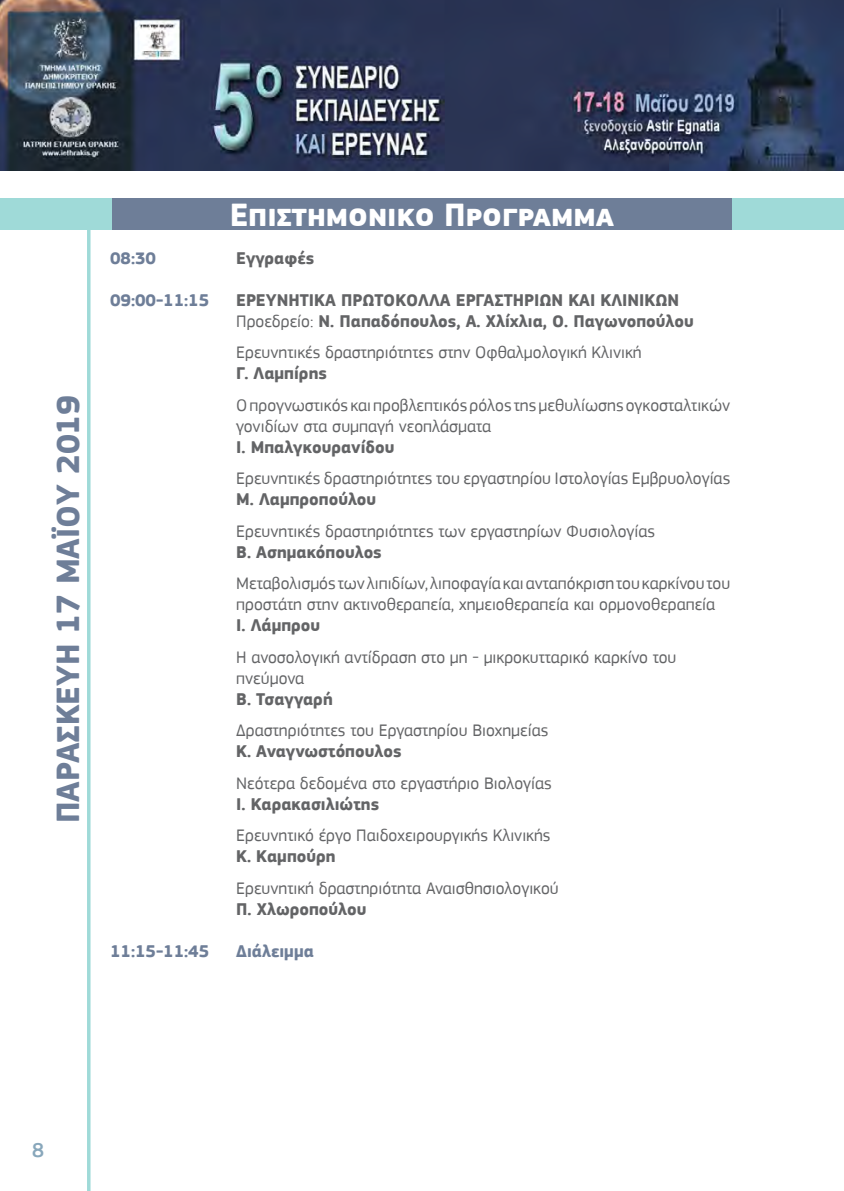
<style>
.page{position:relative;width:844px;height:1191px;background:#fff}
.page>*{position:absolute;margin:0;border:0;box-sizing:border-box;transform-origin:0 0}
.t1{font:700 33.25px "PF Square Sans Pro";color:#fff}
.t2{font:700 33.25px "PF Square Sans Pro";color:#6e7e98}
.t3{font:500 21px "PF Square Sans Pro";color:#88a7bb}
.t4{font:17.5px/21px "PF Square Sans Pro";color:#636466}
.t5{font:700 17.5px/21px "PF Square Sans Pro";color:#636466}
.t6{font:700 17.5px "PF Square Sans Pro";color:#6e7e98}
.s1{font-weight:400}
</style>
<div class="page">
<img style="left:0;top:0;width:843px;height:170px">
<hr style="left:87px;top:230px;width:3px;height:961px;background:#9fdad8">
<div style="left:112px;top:199px;width:619px;height:31px;background:#6e7e98"></div>
<div style="left:731px;top:199px;width:112px;height:31px;background:#9fdad8"></div>
<div style="left:0;top:199px;width:112px;height:31px;background:#9fdad8"></div>
<hr style="left:843px;top:199px;width:1px;height:31px;background:#9fdad8">
<h1 class="t2" style="left:48px;top:823px;width:430px;rotate:-90deg">ΠΑΡΑΣΚΕΥΗ 17 ΜΑΪΟΥ 2019</h1>
<h1 class="t1" style="left:230px;top:195px;width:386px">Επιστημονικο Προγραμμα</h1>
<p class="t6" style="left:110px;top:247px;width:47px">08:30</p>
<p class="t5" style="left:236px;top:248px;width:80px">Εγγραφές</p>
<p class="t6" style="left:110px;top:289px;width:100px">09:00-11:15</p>
<p class="t5" style="left:236px;top:290px;width:459px">ΕΡΕΥΝΗΤΙΚΑ ΠΡΩΤΟΚΟΛΛΑ ΕΡΓΑΣΤΗΡΙΩΝ ΚΑΙ ΚΛΙΝΙΚΩΝ<br><span class="s1">Προεδρείο:</span> Ν. Παπαδόπουλος, Α. Χλίχλια, Ο. Παγωνοπούλου</p>
<p class="t4" style="left:236px;top:342px;width:407px">Ερευνητικές δραστηριότητες στην Οφθαλμολογική Κλινική</p>
<p class="t5" style="left:236px;top:363px;width:92px">Γ. Λαμπίρης</p>
<p class="t4" style="left:236px;top:394px;width:495px">Ο προγνωστικός και προβλεπτικός ρόλος της μεθυλίωσης ογκοσταλτικών γονιδίων στα συμπαγή νεοπλάσματα</p>
<p class="t5" style="left:236px;top:437px;width:160px">Ι. Μπαλγκουρανίδου</p>
<p class="t4" style="left:236px;top:468px;width:495px">Ερευνητικές δραστηριότητες του εργαστηρίου Ιστολογίας Εμβρυολογίας</p>
<p class="t5" style="left:236px;top:489px;width:141px">Μ. Λαμπροπούλου</p>
<p class="t4" style="left:236px;top:520px;width:420px">Ερευνητικές δραστηριότητες των εργαστηρίων Φυσιολογίας</p>
<p class="t5" style="left:236px;top:542px;width:147px">Β. Ασημακόπουλος</p>
<p class="t4" style="left:236px;top:573px;width:495px">Μεταβολισμός των λιπιδίων, λιποφαγία και ανταπόκριση του καρκίνου του προστάτη στην ακτινοθεραπεία, χημειοθεραπεία και ορμονοθεραπεία</p>
<p class="t5" style="left:236px;top:615px;width:85px">Ι. Λάμπρου</p>
<p class="t4" style="left:236px;top:646px;width:441px">Η ανοσολογική αντίδραση στο μη - μικροκυτταρικό καρκίνο του πνεύμονα</p>
<p class="t5" style="left:236px;top:689px;width:98px">Β. Τσαγγαρή</p>
<p class="t4" style="left:236px;top:720px;width:313px">Δραστηριότητες του Εργαστηρίου Βιοχημείας</p>
<p class="t5" style="left:236px;top:741px;width:167px">Κ. Αναγνωστόπουλος</p>
<p class="t4" style="left:236px;top:772px;width:317px">Νεότερα δεδομένα στο εργαστήριο Βιολογίας</p>
<p class="t5" style="left:236px;top:794px;width:144px">Ι. Καρακασιλιώτης</p>
<p class="t4" style="left:236px;top:825px;width:316px">Ερευνητικό έργο Παιδοχειρουργικής Κλινικής</p>
<p class="t5" style="left:236px;top:846px;width:101px">Κ. Καμπούρη</p>
<p class="t4" style="left:236px;top:877px;width:324px">Ερευνητική δραστηριότητα Αναισθησιολογικού</p>
<p class="t5" style="left:236px;top:899px;width:132px">Π. Χλωροπούλου</p>
<p class="t6" style="left:110px;top:940px;width:100px">11:15-11:45</p>
<p class="t6" style="left:236px;top:940px;width:79px">Διάλειμμα</p>
<p class="t3" style="left:32px;top:1138px;width:14px">8</p>
</div>
